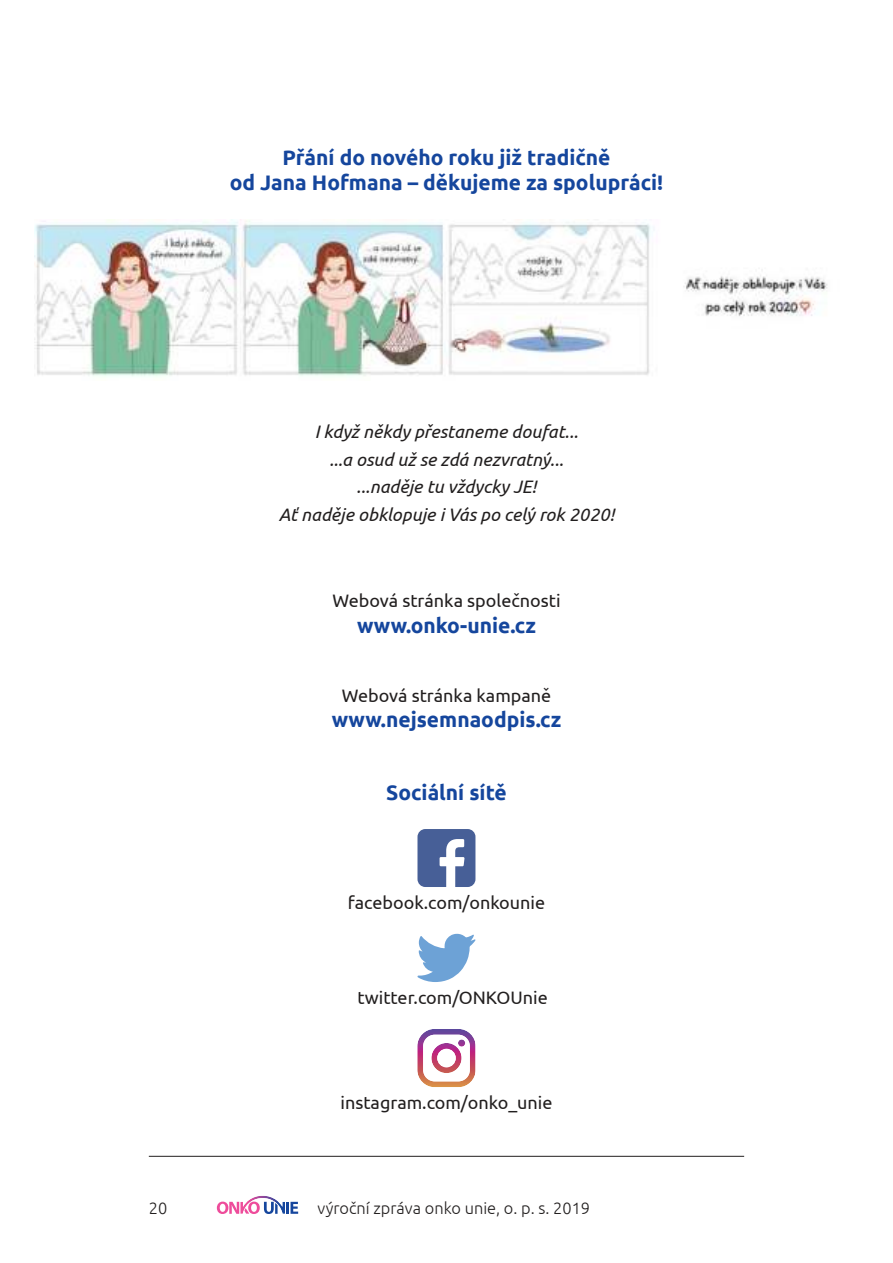
<style>
.page{position:relative;width:893px;height:1263px;background:#fff}
.page>*{position:absolute;margin:0;border:0;box-sizing:border-box;transform-origin:0 0}
.t1{font:700 21px/25.2px "Ubuntu";color:#15469d;text-align:center}
.t2{font:italic 18px/27.6px "Ubuntu";color:#221f1f;text-align:center}
.t3{font:18px "Ubuntu";color:#221f1f}
.t4{font:300 16.35px "Ubuntu";color:#221f1f}
</style>
<div class="page">
<svg style="left:417px;top:829px;width:58px;height:58px"></svg>
<svg style="left:417px;top:934px;width:58px;height:48px"></svg>
<img style="left:417px;top:1029px;width:58px;height:58px">
<img style="left:431px;top:1043px;width:31px;height:30px">
<svg style="left:458px;top:1039px;width:7px;height:8px"></svg>
<img style="left:34px;top:219px;width:794px;height:158px">
<svg style="left:286px;top:1202px;width:12px;height:12px"></svg>
<img style="left:248px;top:1196px;width:37px;height:18px">
<svg style="left:217px;top:1201px;width:61px;height:13px"></svg>
<hr style="left:149px;top:1156px;width:595px;height:1px;background:#221f1f">
<p class="t1" style="left:230px;top:145px;width:435px">Přání do nového roku již tradičně<br>od Jana Hofmana – děkujeme za spolupráci!</p>
<p class="t2" style="left:279px;top:417px;width:337px">I když někdy přestaneme doufat...<br>...a osud už se zdá nezvratný...<br>...naděje tu vždycky JE!<br>Ať naděje obklopuje i Vás po celý rok 2020!</p>
<p class="t3" style="left:332px;top:590px;width:230px">Webová stránka společnosti</p>
<p class="t1" style="left:357px;top:612px;width:180px">www.onko-unie.cz</p>
<p class="t3" style="left:342px;top:684px;width:211px">Webová stránka kampaně</p>
<p class="t1" style="left:332px;top:706px;width:231px">www.nejsemnaodpis.cz</p>
<p class="t1" style="left:386px;top:779px;width:122px">Sociální sítě</p>
<p class="t3" style="left:348px;top:891px;width:199px">facebook.com/onkounie</p>
<p class="t3" style="left:358px;top:986px;width:192px">twitter.com/ONKOUnie</p>
<p class="t3" style="left:340px;top:1091px;width:213px">instagram.com/onko_unie</p>
<p class="t4" style="left:149px;top:1199px;width:20px">20</p>
<p class="t4" style="left:318px;top:1198px;width:274px">výroční zpráva onko unie, o. p. s. 2019</p>
</div>
